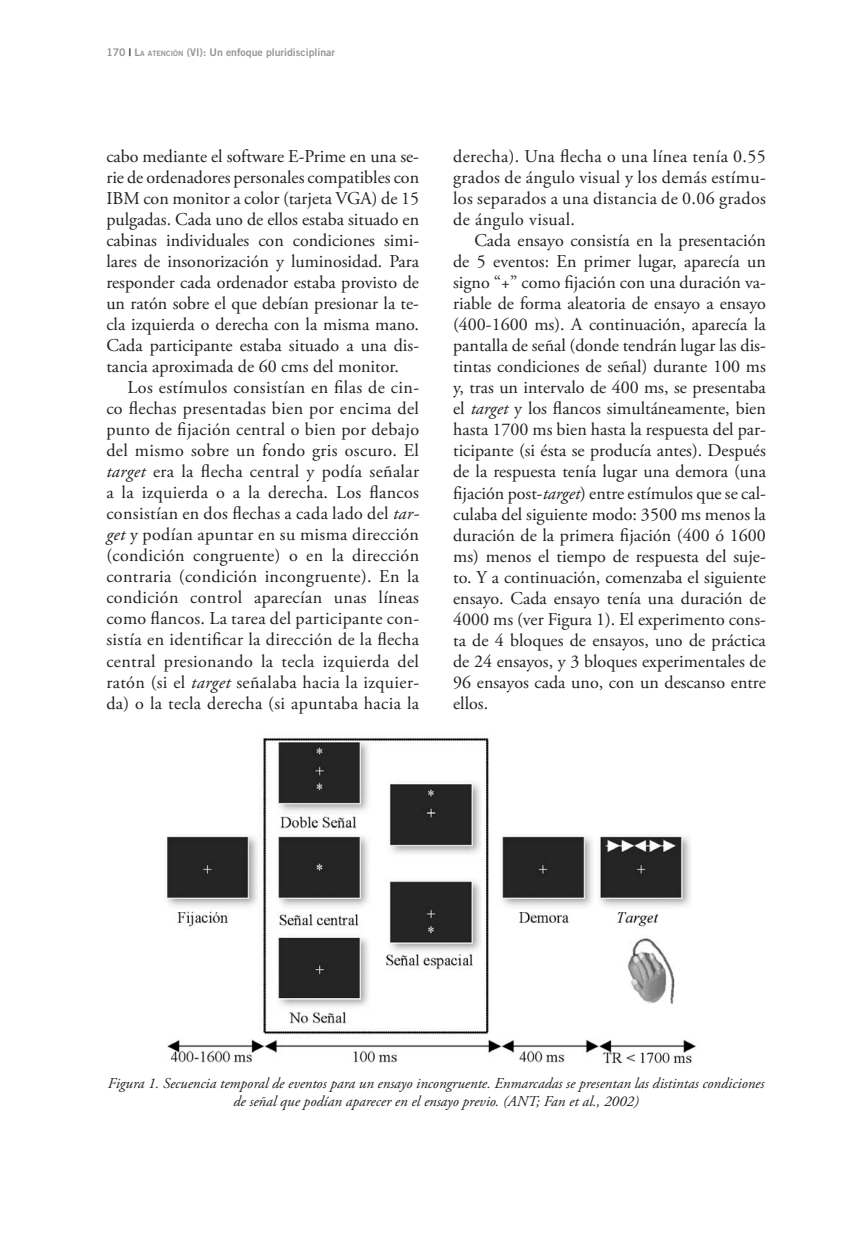
<style>
.page{position:relative;width:851px;height:1234px;background:#fff}
.page>*{position:absolute;margin:0;border:0;box-sizing:border-box;transform-origin:0 0}
.t1{font:18px/21px "Adobe Garamond Pro";color:#231f20;text-align:justify}
.t2{font:italic 15px/18px "Adobe Garamond Pro";color:#231f20;text-align:center}
.t3{font:10.5px "Trade Gothic LT Std Bd 2";color:#939598}
.s1{color:#231f20}
.s2{font-style:inherit}
.s3{font-size:7.35px}
.s4{font-style:italic}
</style>
<div class="page">
<img style="left:166px;top:737px;width:530px;height:327px">
<p class="t3" style="left:106px;top:46px;width:230px">170 <span class="s1">|</span> <span class="s2">L</span><span class="s3">A ATENCIÓN</span> (VI): Un enfoque pluridisciplinar</p>
<p class="t1" style="left:106px;top:146px;width:314px">cabo mediante el software E-Prime en una se&shy;rie de ordenadores personales compatibles con IBM con monitor a color (tarjeta VGA) de 15 pulgadas. Cada uno de ellos estaba situado en cabinas individuales con condiciones simi&shy;lares de insonorización y luminosidad. Para responder cada ordenador estaba provisto de un ratón sobre el que debían presionar la te&shy;cla izquierda o derecha con la misma mano.<br>Cada participante estaba situado a una dis&shy;tancia aproximada de 60 cms del monitor.</p>
<p class="t1" style="left:106px;top:377px;width:314px;text-indent:21px">Los estímulos consistían en filas de cin&shy;co flechas presentadas bien por encima del punto de fijación central o bien por debajo del mismo sobre un fondo gris oscuro. El <span class="s4">target</span> era la flecha central y podía señalar a la izquierda o a la derecha. Los flancos consistían en dos flechas a cada lado del <span class="s4">tar&shy;get</span> y podían apuntar en su misma dirección (condición congruente) o en la dirección contraria (condición incongruente). En la condición control aparecían unas líneas como flancos. La tarea del participante con&shy;sistía en identificar la dirección de la flecha central presionando la tecla izquierda del ratón (si el <span class="s4">target</span> señalaba hacia la izquier&shy;da) o la tecla derecha (si apuntaba hacia la</p>
<p class="t1" style="left:453px;top:146px;width:314px">derecha). Una flecha o una línea tenía 0.55 grados de ángulo visual y los demás estímu&shy;los separados a una distancia de 0.06 grados de ángulo visual.</p>
<p class="t1" style="left:453px;top:230px;width:314px;text-indent:21px">Cada ensayo consistía en la presentación de 5 eventos: En primer lugar, aparecía un signo “+” como fijación con una duración va&shy;riable de forma aleatoria de ensayo a ensayo (400-1600 ms). A continuación, aparecía la pantalla de señal (donde tendrán lugar las dis&shy;tintas condiciones de señal) durante 100 ms y, tras un intervalo de 400 ms, se presentaba el <span class="s4">target</span> y los flancos simultáneamente, bien hasta 1700 ms bien hasta la respuesta del par&shy;ticipante (si ésta se producía antes). Después de la respuesta tenía lugar una demora (una fijación post-<span class="s4">target</span>) entre estímulos que se cal&shy;culaba del siguiente modo: 3500 ms menos la duración de la primera fijación (400 ó 1600 ms) menos el tiempo de respuesta del suje&shy;to. Y a continuación, comenzaba el siguiente ensayo. Cada ensayo tenía una duración de 4000 ms (ver Figura 1). El experimento cons&shy;ta de 4 bloques de ensayos, uno de práctica de 24 ensayos, y 3 bloques experimentales de 96 ensayos cada uno, con un descanso entre ellos.</p>
<p class="t2" style="left:108px;top:1074px;width:658px">Figura 1. Secuencia temporal de eventos para un ensayo incongruente. Enmarcadas se presentan las distintas condiciones de señal que podían aparecer en el ensayo previo. (ANT; Fan et al., 2002)</p>
</div>
